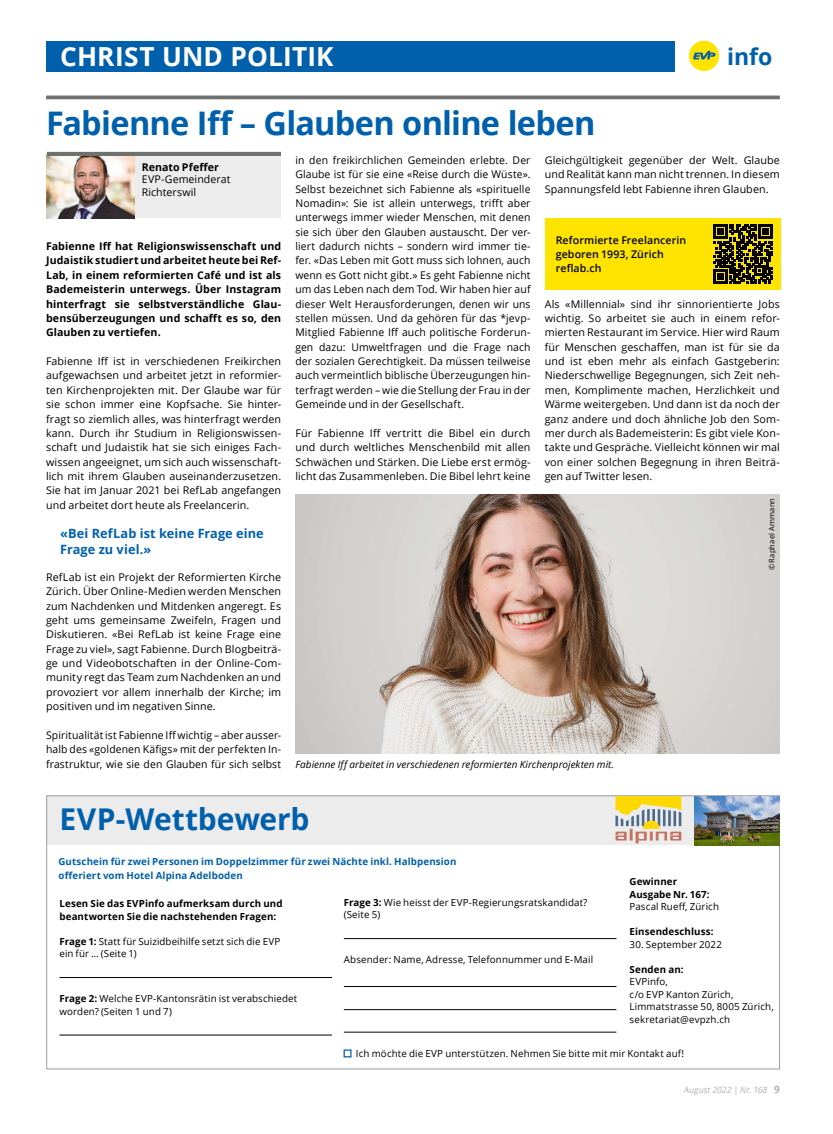
<style>
.page{position:relative;width:833px;height:1134px;background:#fff}
.page>*{position:absolute;margin:0;border:0;box-sizing:border-box;transform-origin:0 0}
.t1{font:700 32.5px "Open Sans";letter-spacing:-.02em;color:#0060ac}
.t2{font:700 30px "Open Sans";color:#0060ac}
.t3{font:700 26.25px "Open Sans";letter-spacing:.005em;color:#fff}
.t4{font:700 23px "Open Sans";color:#0060ac}
.t5{font:700 12.75px/16.2px "Open Sans";letter-spacing:.005em;color:#0060ac}
.t6{font:10.62px/14.4px "Open Sans";letter-spacing:.01em;color:#000;text-align:justify}
.t7{font:700 10.62px/14.4px "Open Sans";letter-spacing:.01em;color:#000;text-align:justify}
.t8{font:600 10.62px/13.8px "Open Sans";letter-spacing:.01em;color:#000}
.t9{font:italic 10px "Open Sans";color:#000}
.t10{font:9.75px/12.5px "Open Sans";letter-spacing:.01em;color:#000}
.t11{font:700 9.75px/12.5px "Open Sans";letter-spacing:.01em;color:#000}
.t12{font:700 9.75px/13.8px "Open Sans";letter-spacing:.01em;color:#0060ac}
.t13{font:italic 8.75px "Open Sans";color:#b1b4b4}
.t14{font:7.5px "Open Sans";letter-spacing:.025em;color:#000}
.s1{font-weight:700}
.s2{color:#0060ac}
.s3{font-weight:700;font-style:normal;font-size:10px}
</style>
<div class="page">
<div style="left:689px;top:41px;width:30px;height:30px;background:#ffe400;border-radius:50%"></div>
<svg style="left:693px;top:51px;width:22px;height:9px"></svg>
<div style="left:46px;top:41px;width:628px;height:30px;background:#0060ac"></div>
<div style="left:47px;top:795px;width:732px;height:50px;background:#ececec"></div>
<div style="left:46px;top:152px;width:234px;height:66px;background:#ececec"></div>
<img style="left:46px;top:155px;width:88px;height:63px">
<hr style="left:47px;top:152px;width:233px;height:3px;background:#6f7070">
<hr style="left:46px;top:96px;width:734px;height:3px;background:#6f7070">
<img style="left:295px;top:494px;width:485px;height:259px">
<hr style="left:59px;top:977px;width:273px;height:1px;background:#000">
<hr style="left:59px;top:1035px;width:273px;height:1px;background:#000">
<hr style="left:344px;top:938px;width:272px;height:1px;background:#000">
<hr style="left:344px;top:986px;width:272px;height:1px;background:#000">
<hr style="left:344px;top:1009px;width:272px;height:1px;background:#000">
<hr style="left:344px;top:1032px;width:272px;height:1px;background:#000">
<div style="left:545px;top:218px;width:235px;height:72px;background:#ffe400"></div>
<svg style="left:714px;top:225px;width:58px;height:58px"></svg>
<img style="left:695px;top:796px;width:84px;height:49px">
<svg style="left:615px;top:796px;width:66px;height:47px"></svg>
<h3 class="t3" style="left:60px;top:38px;width:275px">CHRIST UND POLITIK</h3>
<h1 class="t1" style="left:46px;top:100px;width:551px">Fabienne Iff – Glauben online leben</h1>
<h3 class="t4" style="left:727px;top:40px;width:47px">info</h3>
<p class="t7" style="left:142px;top:159px;width:79px">Renato Pfeffer</p>
<p class="t6" style="left:142px;top:173px;width:90px;line-height:12.5px">EVP-Gemeinderat<br>Richterswil</p>
<p class="t7" style="left:46px;top:239px;width:237px">Fabienne Iff hat Religionswissenschaft und Judaistik studiert und arbeitet heute bei Ref-Lab, in einem reformierten Café und ist als Bademeisterin unterwegs. Über Instagram hinterfragt sie selbstverständliche Glau&shy;bensüberzeugungen und schafft es so, den Glauben zu vertiefen.</p>
<p class="t6" style="left:46px;top:354px;width:237px">Fabienne Iff ist in verschiedenen Freikirchen aufgewachsen und arbeitet jetzt in reformier&shy;ten Kirchenprojekten mit. Der Glaube war für sie schon immer eine Kopfsache. Sie hinter&shy;fragt so ziemlich alles, was hinterfragt werden kann. Durch ihr Studium in Religionswissen&shy;schaft und Judaistik hat sie sich einiges Fach&shy;wissen angeeignet, um sich auch wissenschaft&shy;lich mit ihrem Glauben auseinanderzusetzen.<br>Sie hat im Januar 2021 bei RefLab angefangen und arbeitet dort heute als Freelancerin.</p>
<p class="t5" style="left:60px;top:524px;width:205px">«Bei RefLab ist keine Frage eine<br>Frage zu viel.»</p>
<p class="t6" style="left:46px;top:569px;width:237px">RefLab ist ein Projekt der Reformierten Kirche Zürich. Über Online-Medien werden Menschen zum Nachdenken und Mitdenken angeregt. Es geht ums gemeinsame Zweifeln, Fragen und Diskutieren. «Bei RefLab ist keine Frage eine Frage zu viel», sagt Fabienne. Durch Blogbeiträ&shy;ge und Videobotschaften in der Online-Com&shy;munity regt das Team zum Nachdenken an und provoziert vor allem innerhalb der Kirche; im positiven und im negativen Sinne.</p>
<p class="t6" style="left:46px;top:727px;width:237px">Spiritualität ist Fabienne Iff wichtig – aber ausser&shy;halb des «goldenen Käfigs» mit der perfekten In&shy;frastruktur, wie sie den Glauben für sich selbst</p>
<p class="t6" style="left:295px;top:152px;width:237px">in den freikirchlichen Gemeinden erlebte. Der Glaube ist für sie eine «Reise durch die Wüste».<br>Selbst bezeichnet sich Fabienne als «spirituelle Nomadin»: Sie ist allein unterwegs, trifft aber unterwegs immer wieder Menschen, mit denen sie sich über den Glauben austauscht. Der ver&shy;liert dadurch nichts – sondern wird immer tie&shy;fer. «Das Leben mit Gott muss sich lohnen, auch wenn es Gott nicht gibt.» Es geht Fabienne nicht um das Leben nach dem Tod. Wir haben hier auf dieser Welt Herausforderungen, denen wir uns stellen müssen. Und da gehören für das *jevp-Mitglied Fabienne Iff auch politische Forderun&shy;gen dazu: Umweltfragen und die Frage nach der sozialen Gerechtigkeit. Da müssen teilweise auch vermeintlich biblische Überzeugungen hin&shy;terfragt werden – wie die Stellung der Frau in der Gemeinde und in der Gesellschaft.</p>
<p class="t6" style="left:295px;top:426px;width:237px">Für Fabienne Iff vertritt die Bibel ein durch und durch weltliches Menschenbild mit allen Schwächen und Stärken. Die Liebe erst ermög&shy;licht das Zusammenleben. Die Bibel lehrt keine</p>
<p class="t6" style="left:544px;top:152px;width:237px">Gleichgültigkeit gegenüber der Welt. Glaube und Realität kann man nicht trennen. In diesem Spannungsfeld lebt Fabienne ihren Glauben.</p>
<p class="t8" style="left:556px;top:233px;width:132px">Reformierte Freelancerin geboren 1993, Zürich reflab.ch</p>
<p class="t6" style="left:544px;top:296px;width:237px">Als «Millennial» sind ihr sinnorientierte Jobs wichtig. So arbeitet sie auch in einem refor&shy;mierten Restaurant im Service. Hier wird Raum für Menschen geschaffen, man ist für sie da und ist eben mehr als einfach Gastgeberin:<br>Niederschwellige Begegnungen, sich Zeit neh&shy;men, Komplimente machen, Herzlichkeit und Wärme weitergeben. Und dann ist da noch der ganz andere und doch ähnliche Job den Som&shy;mer durch als Bademeisterin: Es gibt viele Kon&shy;takte und Gespräche. Vielleicht können wir mal von einer solchen Begegnung in ihren Beiträ&shy;gen auf Twitter lesen.</p>
<p class="t14" style="left:766px;top:570px;width:74px;rotate:-90deg">© Raphael Ammann</p>
<p class="t9" style="left:295px;top:757px;width:320px">Fabienne Iff arbeitet in verschiedenen reformierten Kirchenprojekten mit.</p>
<h2 class="t2" style="left:59px;top:798px;width:252px">EVP-Wettbewerb</h2>
<p class="t12" style="left:58px;top:854px;width:399px">Gutschein für zwei Personen im Doppelzimmer für zwei Nächte inkl. Halbpension offeriert vom Hotel Alpina Adelboden</p>
<p class="t11" style="left:59px;top:897px;width:225px">Lesen Sie das EVPinfo aufmerksam durch und beantworten Sie die nachstehenden Fragen:</p>
<p class="t10" style="left:59px;top:935px;width:222px"><span class="s1">Frage 1:</span> Statt für Suizidbeihilfe setzt sich die EVP ein für … (Seite 1)</p>
<p class="t10" style="left:59px;top:992px;width:239px"><span class="s1">Frage 2:</span> Welche EVP-Kantonsrätin ist verabschiedet worden? (Seiten 1 und 7)</p>
<p class="t10" style="left:344px;top:896px;width:245px"><span class="s1">Frage 3:</span> Wie heisst der EVP-Regierungsratskandidat? (Seite 5)</p>
<p class="t10" style="left:344px;top:953px;width:251px">Absender: Name, Adresse, Telefonnummer und E-Mail</p>
<p class="t11" style="left:629px;top:875px;width:81px">Gewinner<br>Ausgabe Nr. 167:</p>
<p class="t10" style="left:629px;top:900px;width:91px">Pascal Rueff, Zürich</p>
<p class="t11" style="left:629px;top:925px;width:85px">Einsendeschluss:</p>
<p class="t10" style="left:629px;top:937px;width:94px">30. September 2022</p>
<p class="t11" style="left:629px;top:963px;width:56px">Senden an:</p>
<p class="t10" style="left:629px;top:975px;width:146px">EVPinfo,<br>c/o EVP Kanton Zürich,<br>Limmatstrasse 50, 8005 Zürich, sekretariat@evpzh.ch</p>
<p class="t10" style="left:344px;top:1047px;width:342px"><span class="s2">■</span> Ich möchte die EVP unterstützen. Nehmen Sie bitte mit mir Kontakt auf!</p>
<p class="t13" style="left:684px;top:1084px;width:97px">August 2022 | Nr. 168 <span class="s3">9</span></p>
</div>
